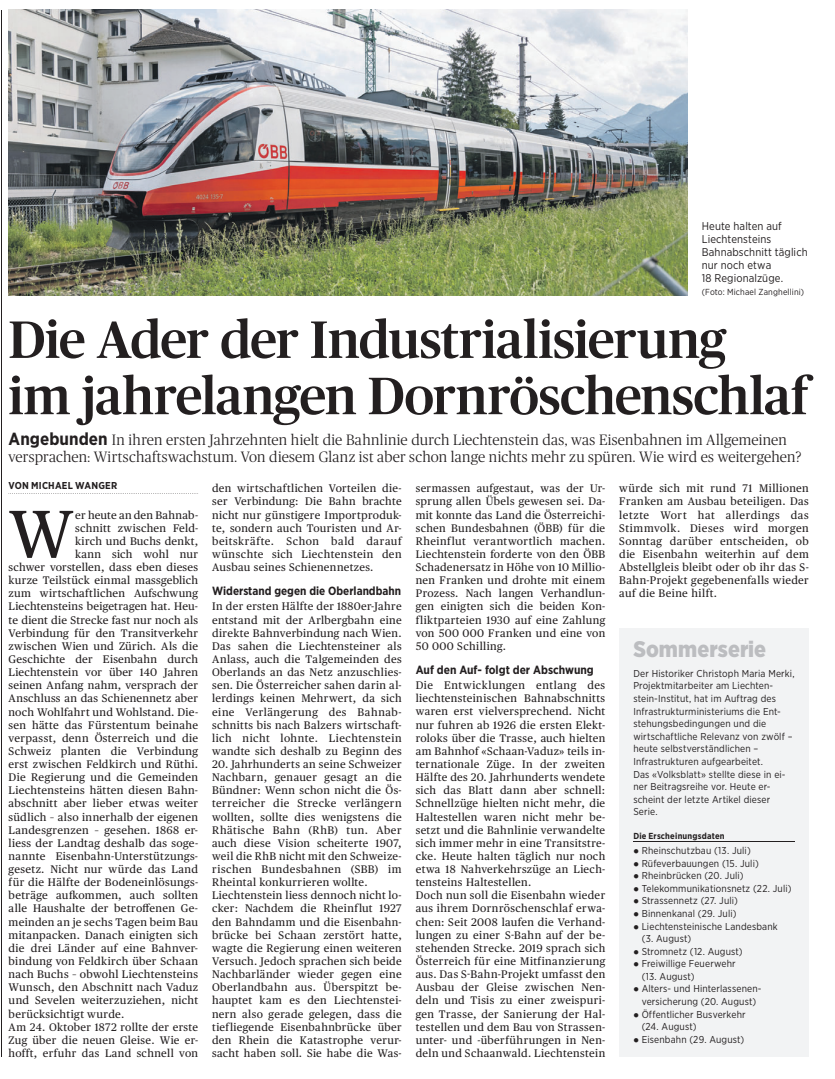
<style>
.page{position:relative;width:835px;height:1079px;background:#fff}
.page>*{position:absolute;margin:0;border:0;box-sizing:border-box;transform-origin:0 0}
.t1{font:67.88px "Publico Text";color:#231f20}
.t2{font:500 52.5px/56.2px "Publico";letter-spacing:-.01em;color:#231f20}
.t3{font:900 22.5px "Gotham Narrow";letter-spacing:.005em;color:#bcbdc0}
.t4{font:300 15px/17.5px "Publico";letter-spacing:.015em;color:#231f20}
.t5{font:700 11.88px "Gotham Narrow";color:#231f20}
.t6{font:11.25px/13.1px "Gotham Narrow";letter-spacing:.01em;color:#231f20}
.t7{font:11px/13.1px "Publico Text";letter-spacing:.03em;color:#231f20;text-align:justify}
.t8{font:10px/12.6px "Gotham Narrow";letter-spacing:.015em;color:#231f20}
.t9{font:700 10px "Gotham Narrow";letter-spacing:.02em;color:#231f20}
.t10{font:8.75px "Gotham Narrow";letter-spacing:.02em;color:#231f20}
.t11{font:700 8.75px "Gotham Narrow";letter-spacing:.025em;color:#231f20}
.s1{font-family:"Gotham Narrow";font-weight:700;font-size:17.5px}
</style>
<div class="page">
<svg style="left:9px;top:493px;width:189px;height:1px"></svg>
<img style="left:9px;top:10px;width:678px;height:285px">
<div style="left:619px;top:628px;width:189px;height:428px;background:#f2f3f4"></div>
<hr style="left:633px;top:841px;width:161px;height:1px;background:#231f20">
<hr style="left:1px;top:10px;width:1px;height:1046px;background:#231f20">
<p class="t6" style="left:701px;top:220px;width:107px">Heute halten auf<br>Liechtensteins<br>Bahnabschnitt täglich nur noch etwa<br>18 Regionalzüge.</p>
<p class="t10" style="left:701px;top:289px;width:104px">(Foto: Michael Zanghellini)</p>
<h2 class="t2" style="left:9px;top:315px;width:801px">Die Ader der Industrialisierung<br>im jahrelangen Dornröschenschlaf</h2>
<p class="t4" style="left:9px;top:432px;width:794px"><span class="s1">Angebunden</span> In ihren ersten Jahrzehnten hielt die Bahnlinie durch Liechtenstein das, was Eisenbahnen im Allgemeinen versprachen: Wirtschaftswachstum. Von diesem Glanz ist aber schon lange nichts mehr zu spüren. Wie wird es weitergehen?</p>
<p class="t9" style="left:9px;top:482px;width:110px">VON MICHAEL WANGER</p>
<h1 class="t1" style="left:9px;top:505px;width:67px">W</h1>
<p class="t7" style="left:75px;top:508px;width:124px">er heute an den Bahnab-</p>
<p class="t7" style="left:212px;top:482px;width:191px">den wirtschaftlichen Vorteilen die&shy;ser Verbindung: Die Bahn brachte nicht nur günstigere Importproduk&shy;te, sondern auch Touristen und Ar&shy;beitskräfte. Schon bald darauf wünschte sich Liechtenstein den Ausbau seines Schienennetzes.</p>
<p class="t5" style="left:212px;top:586px;width:190px">Widerstand gegen die Oberlandbahn</p>
<p class="t7" style="left:212px;top:600px;width:191px">In der ersten Hälfte der 1880er-Jahre entstand mit der Arlbergbahn eine direkte Bahnverbindung nach Wien.<br>Das sahen die Liechtensteiner als Anlass, auch die Talgemeinden des Oberlands an das Netz anzuschlies&shy;sen. Die Österreicher sahen darin al&shy;lerdings keinen Mehrwert, da sich eine Verlängerung des Bahnab&shy;schnitts bis nach Balzers wirtschaft&shy;lich nicht lohnte. Liechtenstein wandte sich deshalb zu Beginn des</p>
<p class="t7" style="left:212px;top:758px;width:191px;text-align:left">20. Jahrhunderts an seine Schweizer Nachbarn, genauer gesagt an die Bündner: Wenn schon nicht die Ös&shy;terreicher die Strecke verlängern wollten, sollte dies wenigstens die Rhätische Bahn (RhB) tun. Aber auch diese Vision scheiterte 1907, weil die RhB nicht mit den Schweize&shy;rischen Bundesbahnen (SBB) im Rheintal konkurrieren wollte.<br>Liechtenstein liess dennoch nicht lo&shy;cker: Nachdem die Rheinflut 1927 den Bahndamm und die Eisenbahn&shy;brücke bei Schaan zerstört hatte, wagte die Regierung einen weiteren Versuch. Jedoch sprachen sich beide Nachbarländer wieder gegen eine Oberlandbahn aus. Überspitzt be&shy;hauptet kam es den Liechtenstei&shy;nern also gerade gelegen, dass die tiefliegende Eisenbahnbrücke über den Rhein die Katastrophe verur&shy;sacht haben soll. Sie habe die Was-</p>
<p class="t7" style="left:416px;top:482px;width:191px">sermassen aufgestaut, was der Ur&shy;sprung allen Übels gewesen sei. Da&shy;mit konnte das Land die Österreichi&shy;schen Bundesbahnen (ÖBB) für die Rheinflut verantwortlich machen.<br>Liechtenstein forderte von den ÖBB Schadenersatz in Höhe von 10 Millio&shy;nen Franken und drohte mit einem Prozess. Nach langen Verhandlun&shy;gen einigten sich die beiden Kon&shy;fliktparteien 1930 auf eine Zahlung von 500 000 Franken und eine von 50 000 Schilling.</p>
<p class="t5" style="left:416px;top:665px;width:180px">Auf den Auf- folgt der Abschwung</p>
<p class="t7" style="left:416px;top:679px;width:191px;text-align:left">Die Entwicklungen entlang des liechtensteinischen Bahnabschnitts waren erst vielversprechend. Nicht nur fuhren ab 1926 die ersten Elekt&shy;roloks über die Trasse, auch hielten am Bahnhof «Schaan-Vaduz» teils in&shy;ternationale Züge. In der zweiten Hälfte des 20. Jahrhunderts wendete sich das Blatt dann aber schnell:<br>Schnellzüge hielten nicht mehr, die Haltestellen waren nicht mehr be&shy;setzt und die Bahnlinie verwandelte sich immer mehr in eine Transitstre&shy;cke. Heute halten täglich nur noch etwa 18 Nahverkehrszüge an Liech&shy;tensteins Haltestellen.<br>Doch nun soll die Eisenbahn wieder aus ihrem Dornröschenschlaf erwa&shy;chen: Seit 2008 laufen die Verhand&shy;lungen zu einer S-Bahn auf der be&shy;stehenden Strecke. 2019 sprach sich Österreich für eine Mitfinanzierung aus. Das S-Bahn-Projekt umfasst den Ausbau der Gleise zwischen Nen&shy;deln und Tisis zu einer zweispuri&shy;gen Trasse, der Sanierung der Hal&shy;testellen und dem Bau von Strassen&shy;unter- und -überführungen in Nen&shy;deln und Schaanwald. Liechtenstein</p>
<p class="t7" style="left:619px;top:482px;width:191px">würde sich mit rund 71 Millionen Franken am Ausbau beteiligen. Das letzte Wort hat allerdings das Stimmvolk. Dieses wird morgen Sonntag darüber entscheiden, ob die Eisenbahn weiterhin auf dem Abstellgleis bleibt oder ob ihr das S-Bahn-Projekt gegebenenfalls wieder auf die Beine hilft.</p>
<p class="t7" style="left:75px;top:522px;width:124px">schnitt zwischen Feld-</p>
<p class="t7" style="left:75px;top:535px;width:124px">kirch und Buchs denkt,</p>
<p class="t7" style="left:75px;top:548px;width:124px">kann sich wohl nur</p>
<p class="t7" style="left:9px;top:561px;width:191px">schwer vorstellen, dass eben dieses</p>
<p class="t7" style="left:9px;top:574px;width:191px">kurze Teilstück einmal massgeblich</p>
<p class="t7" style="left:9px;top:587px;width:191px">zum wirtschaftlichen Aufschwung</p>
<p class="t7" style="left:9px;top:600px;width:191px">Liechtensteins beigetragen hat. Heu-</p>
<p class="t7" style="left:9px;top:614px;width:191px">te dient die Strecke fast nur noch als</p>
<p class="t7" style="left:9px;top:627px;width:191px">Verbindung für den Transitverkehr</p>
<p class="t7" style="left:9px;top:640px;width:191px">zwischen Wien und Zürich. Als die</p>
<p class="t7" style="left:9px;top:653px;width:191px">Geschichte der Eisenbahn durch</p>
<p class="t7" style="left:9px;top:666px;width:191px">Liechtenstein vor über 140 Jahren</p>
<p class="t7" style="left:9px;top:679px;width:191px">seinen Anfang nahm, versprach der</p>
<p class="t7" style="left:9px;top:692px;width:191px">Anschluss an das Schienennetz aber</p>
<p class="t7" style="left:9px;top:705px;width:191px">noch Wohlfahrt und Wohlstand. Die-</p>
<p class="t7" style="left:9px;top:719px;width:191px">sen hätte das Fürstentum beinahe</p>
<p class="t7" style="left:9px;top:732px;width:191px">verpasst, denn Österreich und die</p>
<p class="t7" style="left:9px;top:745px;width:191px">Schweiz planten die Verbindung</p>
<p class="t7" style="left:9px;top:758px;width:191px">erst zwischen Feldkirch und Rüthi.</p>
<p class="t7" style="left:9px;top:771px;width:191px">Die Regierung und die Gemeinden</p>
<p class="t7" style="left:9px;top:784px;width:191px">Liechtensteins hätten diesen Bahn-</p>
<p class="t7" style="left:9px;top:797px;width:191px">abschnitt aber lieber etwas weiter</p>
<p class="t7" style="left:9px;top:810px;width:191px">südlich – also innerhalb der eigenen</p>
<p class="t7" style="left:9px;top:824px;width:191px">Landesgrenzen – gesehen. 1868 er-</p>
<p class="t7" style="left:9px;top:837px;width:191px">liess der Landtag deshalb das soge-</p>
<p class="t7" style="left:9px;top:850px;width:191px">nannte Eisenbahn-Unterstützungs-</p>
<p class="t7" style="left:9px;top:863px;width:191px">gesetz. Nicht nur würde das Land</p>
<p class="t7" style="left:9px;top:876px;width:191px">für die Hälfte der Bodeneinlösungs-</p>
<p class="t7" style="left:9px;top:889px;width:191px">beträge aufkommen, auch sollten</p>
<p class="t7" style="left:9px;top:902px;width:191px">alle Haushalte der betroffenen Ge-</p>
<p class="t7" style="left:9px;top:915px;width:191px">meinden an je sechs Tagen beim Bau</p>
<p class="t7" style="left:9px;top:929px;width:191px">mitanpacken. Danach einigten sich</p>
<p class="t7" style="left:9px;top:942px;width:191px">die drei Länder auf eine Bahnver-</p>
<p class="t7" style="left:9px;top:955px;width:191px">bindung von Feldkirch über Schaan</p>
<p class="t7" style="left:9px;top:968px;width:191px">nach Buchs – obwohl Liechtensteins</p>
<p class="t7" style="left:9px;top:981px;width:191px">Wunsch, den Abschnitt nach Vaduz</p>
<p class="t7" style="left:9px;top:994px;width:191px">und Sevelen weiterzuziehen, nicht</p>
<p class="t7" style="left:9px;top:1007px;width:117px">berücksichtigt wurde.</p>
<p class="t7" style="left:9px;top:1020px;width:191px">Am 24. Oktober 1872 rollte der erste</p>
<p class="t7" style="left:9px;top:1033px;width:191px">Zug über die neuen Gleise. Wie er-</p>
<p class="t7" style="left:9px;top:1047px;width:191px">hofft, erfuhr das Land schnell von</p>
<h3 class="t3" style="left:633px;top:641px;width:134px">Sommerserie</h3>
<p class="t8" style="left:633px;top:667px;width:163px">Der Historiker Christoph Maria Merki,<br>Projektmitarbeiter am Liechten&shy;stein-Institut, hat im Auftrag des<br>Infrastrukturministeriums die Ent&shy;stehungsbedingungen und die wirtschaftliche Relevanz von zwölf – heute selbstverständlichen –<br>Infrastrukturen aufgearbeitet.<br>Das «Volksblatt» stellte diese in ei&shy;ner Beitragsreihe vor. Heute er&shy;scheint der letzte Artikel dieser<br>Serie.</p>
<p class="t11" style="left:633px;top:832px;width:93px">Die Erscheinungsdaten</p>
<p class="t8" style="left:633px;top:844px;width:119px">● Rheinschutzbau (13. Juli)</p>
<p class="t8" style="left:633px;top:857px;width:127px">● Rüfeverbauungen (15. Juli)</p>
<p class="t8" style="left:633px;top:869px;width:112px">● Rheinbrücken (20. Juli)</p>
<p class="t8" style="left:633px;top:882px;width:160px">● Telekommunikationsnetz (22. Juli)</p>
<p class="t8" style="left:633px;top:895px;width:106px">● Strassennetz (27. Juli)</p>
<p class="t8" style="left:633px;top:907px;width:105px">● Binnenkanal (29. Juli)</p>
<p class="t8" style="left:641px;top:920px;width:137px;text-indent:-8px">● Liechtensteinische Landesbank (3. August)</p>
<p class="t8" style="left:633px;top:945px;width:111px">● Stromnetz (12. August)</p>
<p class="t8" style="left:641px;top:957px;width:95px;text-indent:-8px">● Freiwillige Feuerwehr (13. August)</p>
<p class="t8" style="left:633px;top:983px;width:130px;text-align:center">● Alters- und Hinterlassenen&shy;versicherung (20. August)</p>
<p class="t8" style="left:641px;top:1008px;width:105px;text-indent:-8px">● Öffentlicher Busverkehr (24. August)</p>
<p class="t8" style="left:633px;top:1033px;width:112px">● Eisenbahn (29. August)</p>
</div>
